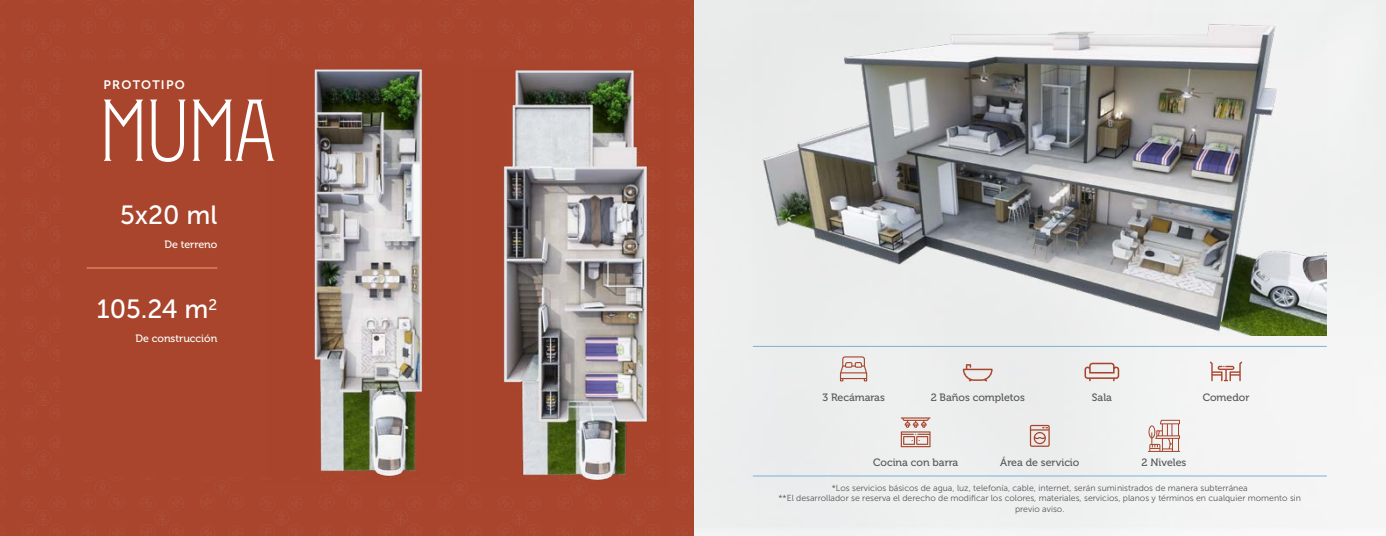
<style>
.page{position:relative;width:1386px;height:536px;background:#fff}
.page>*{position:absolute;margin:0;border:0;box-sizing:border-box;transform-origin:0 0}
.t1{font:87.5px "Montecatini";color:#fff}
.t2{font:26.25px "Museo Sans 500";color:#fff}
.t3{font:12.25px "Museo Sans 700";letter-spacing:.1em;color:#fff}
.t4{font:10.59px "Museo 500";color:#575756}
.t5{font:10.59px "Museo 500";color:#fff}
.t6{font:8.75px/10.5px "Museo Sans 300";color:#575756;text-align:center}
</style>
<div class="page">
<div style="left:693px;top:0;width:693px;height:536px;background:#eeefef"></div>
<div style="left:0;top:0;width:693px;height:536px;background:#a8452c"></div>
<svg style="left:27px;top:502px;width:33px;height:32px"></svg>
<svg style="left:146px;top:502px;width:33px;height:32px"></svg>
<svg style="left:265px;top:502px;width:33px;height:32px"></svg>
<svg style="left:384px;top:502px;width:33px;height:32px"></svg>
<svg style="left:503px;top:502px;width:33px;height:32px"></svg>
<svg style="left:625px;top:502px;width:30px;height:31px"></svg>
<svg style="left:27px;top:442px;width:32px;height:33px"></svg>
<svg style="left:27px;top:322px;width:32px;height:33px"></svg>
<svg style="left:27px;top:263px;width:33px;height:33px"></svg>
<svg style="left:27px;top:144px;width:32px;height:33px"></svg>
<svg style="left:27px;top:84px;width:33px;height:33px"></svg>
<svg style="left:27px;top:21px;width:36px;height:36px"></svg>
<svg style="left:146px;top:21px;width:36px;height:36px"></svg>
<svg style="left:265px;top:21px;width:36px;height:36px"></svg>
<svg style="left:384px;top:21px;width:36px;height:36px"></svg>
<svg style="left:503px;top:21px;width:36px;height:36px"></svg>
<svg style="left:622px;top:21px;width:36px;height:36px"></svg>
<svg style="left:202px;top:0;width:36px;height:31px"></svg>
<svg style="left:559px;top:0;width:36px;height:31px"></svg>
<hr style="left:87px;top:267px;width:130px;height:1px;background:#f2a173">
<img style="left:753px;top:12px;width:573px;height:323px">
<img style="left:503px;top:70px;width:151px;height:411px">
<img style="left:314px;top:69px;width:108px;height:408px">
<svg style="left:840px;top:356px;width:27px;height:25px"></svg>
<svg style="left:963px;top:364px;width:30px;height:17px"></svg>
<svg style="left:1085px;top:362px;width:34px;height:19px"></svg>
<svg style="left:1210px;top:361px;width:32px;height:20px"></svg>
<hr style="left:753px;top:346px;width:574px;height:1px;background:#7cb1d1">
<hr style="left:753px;top:475px;width:574px;height:1px;background:#7cb1d1">
<svg style="left:1030px;top:424px;width:20px;height:22px"></svg>
<svg style="left:1148px;top:419px;width:32px;height:33px"></svg>
<svg style="left:901px;top:417px;width:30px;height:30px"></svg>
<h3 class="t3" style="left:104px;top:78px;width:83px">PROTOTIPO</h3>
<h1 class="t1" style="left:100px;top:87px;width:176px">MUMA</h1>
<h2 class="t2" style="left:120px;top:200px;width:99px">5x20 ml</h2>
<p class="t5" style="left:164px;top:239px;width:54px">De terreno</p>
<h2 class="t2" style="left:97px;top:295px;width:122px">105.24 m<sup>2</sup></h2>
<p class="t5" style="left:135px;top:333px;width:83px">De construcción</p>
<p class="t4" style="left:822px;top:391px;width:64px">3 Recámaras</p>
<p class="t4" style="left:931px;top:391px;width:96px">2 Baños completos</p>
<p class="t4" style="left:1092px;top:391px;width:22px">Sala</p>
<p class="t4" style="left:1203px;top:391px;width:48px">Comedor</p>
<p class="t4" style="left:873px;top:456px;width:87px">Cocina con barra</p>
<p class="t4" style="left:1000px;top:456px;width:81px">Área de servicio</p>
<p class="t4" style="left:1142px;top:456px;width:46px">2 Niveles</p>
<p class="t6" style="left:778px;top:482px;width:524px">*Los servicios básicos de agua, luz, telefonía, cable, internet, serán suministrados de manera subterránea<br>**El desarrollador se reserva el derecho de modificar los colores, materiales, servicios, planos y términos en cualquier momento sin previo aviso.</p>
</div>
